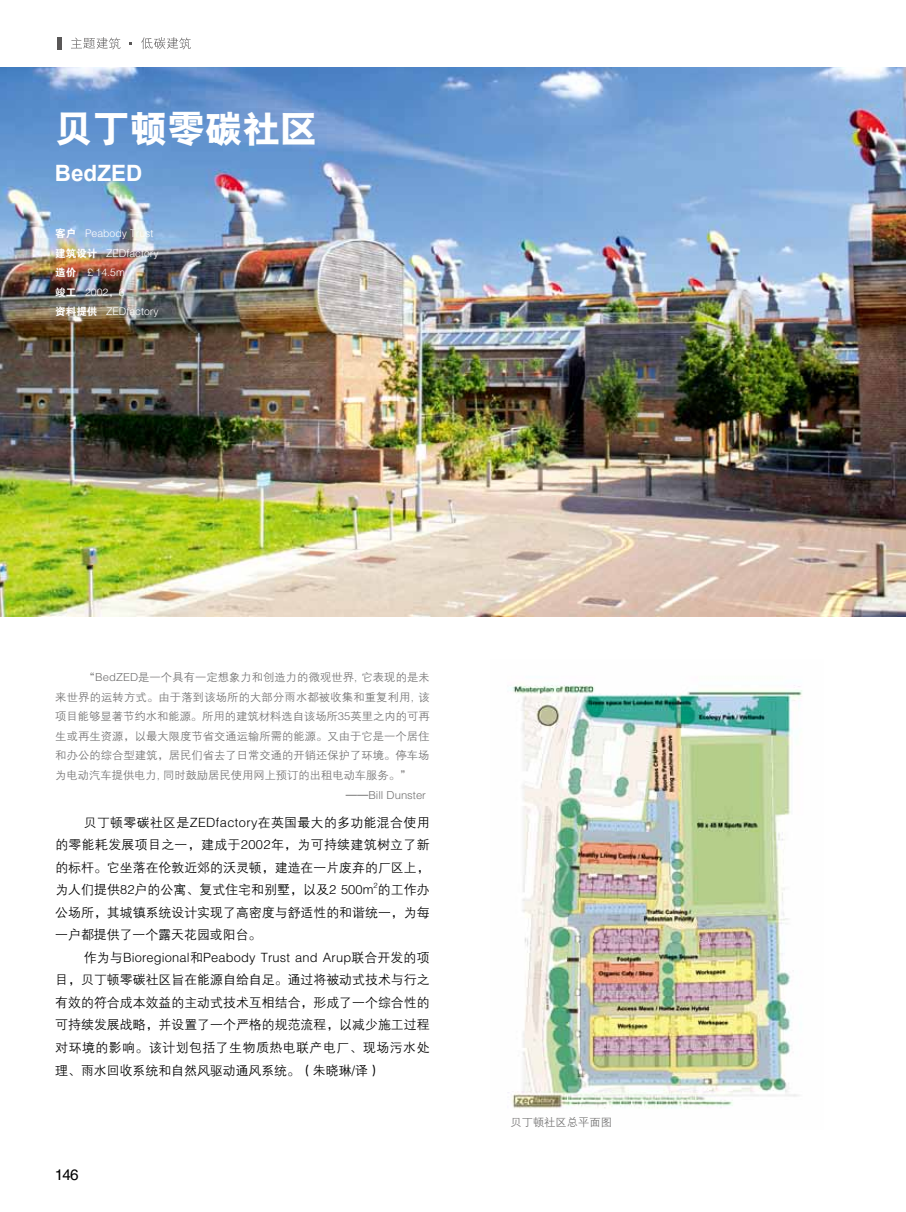
<style>
.page{position:relative;width:906px;height:1212px;background:#fff}
.page>*{position:absolute;margin:0;border:0;box-sizing:border-box;transform-origin:0 0}
.t1{font:37.5px "H Yb 9 gj";color:#fff}
.t2{font:700 22.5px "Arial";color:#fff}
.t3{font:15.15px "FZHTJW GB1 0";color:#000}
.t4{font:12.75px/22.5px "FZZDXJW GB1 0";color:#000;text-align:justify}
.t5{font:10.95px "FZZDXJW GB1 0";letter-spacing:.005em;color:#727171}
.t6{font:10.5px/19.5px "FZZDXJW GB1 0";color:#fff}
.t7{font:7.5px "FZZDXJW GB1 0";color:#000}
.s1{font-family:"FZDHTJW GB1 0"}
</style>
<div class="page">
<img style="left:0;top:67px;width:906px;height:550px">
<img style="left:508px;top:684px;width:294px;height:425px">
<hr style="left:58px;top:38px;width:4px;height:12px;background:#595757">
<svg style="left:71px;top:37px;width:120px;height:12px"></svg>
<h1 class="t1" style="left:55px;top:109px;width:264px">贝丁顿零碳社区</h1>
<h2 class="t2" style="left:55px;top:161px;width:89px">BedZED</h2>
<p class="t6" style="left:55px;top:224px;width:105px"><span class="s1">客户</span> Peabody Trust<span class="s1">建筑设计</span> ZEDfactory<span class="s1">造价</span> £14.5m<br><span class="s1">竣工</span> 2002，6<br><span class="s1">资料提供</span> ZEDfactory</p>
<p class="t5" style="left:84px;top:672px;width:347px">“BedZED是一个具有一定想象力和创造力的微观世界, 它表现的是未</p>
<p class="t5" style="left:55px;top:691px;width:376px">来世界的运转方式。由于落到该场所的大部分雨水都被收集和重复利用, 该</p>
<p class="t5" style="left:55px;top:711px;width:376px">项目能够显著节约水和能源。所用的建筑材料选自该场所35英里之内的可再</p>
<p class="t5" style="left:55px;top:730px;width:375px">生或再生资源，以最大限度节省交通运输所需的能源。又由于它是一个居住</p>
<p class="t5" style="left:55px;top:750px;width:375px">和办公的综合型建筑，居民们省去了日常交通的开销还保护了环境。停车场</p>
<p class="t5" style="left:55px;top:769px;width:357px">为电动汽车提供电力, 同时鼓励居民使用网上预订的出租电动车服务。”</p>
<p class="t5" style="left:346px;top:790px;width:82px">——Bill Dunster</p>
<p class="t4" style="left:55px;top:812px;width:376px;text-indent:28px">贝丁顿零碳社区是ZEDfactory在英国最大的多功能混合使用的零能耗发展项目之一，建成于2002年，为可持续建筑树立了新的标杆。它坐落在伦敦近郊的沃灵顿，建造在一片废弃的厂区上，为人们提供82户的公寓、复式住宅和别墅，以及2 500m 的工作办</p>
<p class="t7" style="left:374px;top:882px;width:6px">2</p>
<p class="t4" style="left:55px;top:902px;width:376px">公场所，其城镇系统设计实现了高密度与舒适性的和谐统一，为每一户都提供了一个露天花园或阳台。</p>
<p class="t4" style="left:55px;top:947px;width:376px;text-indent:28px">作为与Bioregional和Peabody Trust and Arup联合开发的项目，贝丁顿零碳社区旨在能源自给自足。通过将被动式技术与行之有效的符合成本效益的主动式技术互相结合，形成了一个综合性的可持续发展战略，并设置了一个严格的规范流程，以减少施工过程对环境的影响。该计划包括了生物质热电联产电厂、现场污水处理、雨水回收系统和自然风驱动通风系统。（朱晓琳/译）</p>
<p class="t3" style="left:55px;top:1166px;width:25px">146</p>
<p class="t5" style="left:510px;top:1116px;width:103px">贝丁顿社区总平面图</p>
</div>
